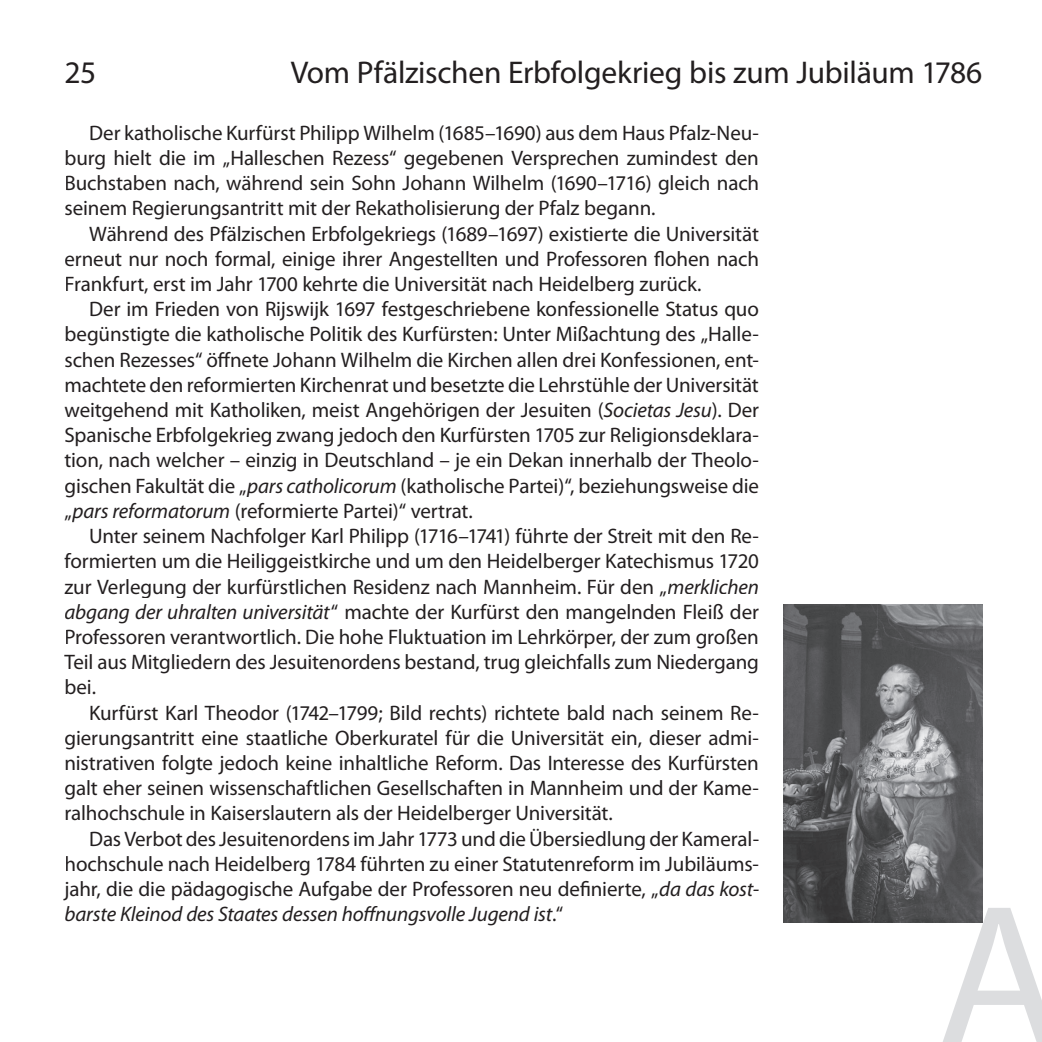
<style>
.page{position:relative;width:1042px;height:1042px;background:#fff}
.page>*{position:absolute;margin:0;border:0;box-sizing:border-box;transform-origin:0 0}
.t1{font:210px "Myriad Pro";color:#dcdddf}
.t2{font:31.5px "Myriad Pro";letter-spacing:-.01em;color:#231f20}
.t3{font:21px/25.2px "Myriad Pro";letter-spacing:-.005em;color:#231f20;text-align:justify}
.s1{font-style:italic}
</style>
<div class="page">
<img style="left:784px;top:605px;width:198px;height:317px">
<h2 class="t2" style="left:291px;top:55px;width:693px">Vom Pfälzischen Erbfolgekrieg bis zum Jubiläum 1786</h2>
<p class="t3" style="left:64px;top:121px;width:696px;text-indent:25px">Der katholische Kurfürst Philipp Wilhelm (1685–1690) aus dem Haus Pfalz-Neu&shy;burg hielt die im „Halleschen Rezess“ gegebenen Versprechen zumindest den Buchstaben nach, während sein Sohn Johann Wilhelm (1690–1716) gleich nach seinem Regierungsantritt mit der Rekatholisierung der Pfalz begann.</p>
<p class="t3" style="left:64px;top:221px;width:696px;text-indent:25px">Während des Pfälzischen Erbfolgekriegs (1689–1697) existierte die Universität erneut nur noch formal, einige ihrer Angestellten und Professoren flohen nach Frankfurt, erst im Jahr 1700 kehrte die Universität nach Heidelberg zurück.</p>
<p class="t3" style="left:64px;top:297px;width:696px;text-indent:25px">Der im Frieden von Rijswijk 1697 festgeschriebene konfessionelle Status quo begünstigte die katholische Politik des Kurfürsten: Unter Mißachtung des „Halle&shy;schen Rezesses“ öffnete Johann Wilhelm die Kirchen allen drei Konfessionen, ent&shy;machtete den reformierten Kirchenrat und besetzte die Lehrstühle der Universität weitgehend mit Katholiken, meist Angehörigen der Jesuiten (<span class="s1">Societas Jesu</span>). Der Spanische Erbfolgekrieg zwang jedoch den Kurfürsten 1705 zur Religionsdeklara&shy;tion, nach welcher – einzig in Deutschland – je ein Dekan innerhalb der Theolo&shy;gischen Fakultät die „<span class="s1">pars catholicorum</span> (katholische Partei)“, beziehungsweise die „<span class="s1">pars reformatorum</span> (reformierte Partei)“ vertrat.</p>
<p class="t3" style="left:64px;top:524px;width:696px;text-indent:25px">Unter seinem Nachfolger Karl Philipp (1716–1741) führte der Streit mit den Re&shy;formierten um die Heiliggeistkirche und um den Heidelberger Katechismus 1720 zur Verlegung der kurfürstlichen Residenz nach Mannheim. Für den „<span class="s1">merklichen abgang der uhralten universität</span>“ machte der Kurfürst den mangelnden Fleiß der Professoren verantwortlich. Die hohe Fluktuation im Lehrkörper, der zum großen Teil aus Mitgliedern des Jesuitenordens bestand, trug gleichfalls zum Niedergang bei.</p>
<p class="t3" style="left:64px;top:700px;width:696px;text-indent:25px">Kurfürst Karl Theodor (1742–1799; Bild rechts) richtete bald nach seinem Re&shy;gierungsantritt eine staatliche Oberkuratel für die Universität ein, dieser admi&shy;nistrativen folgte jedoch keine inhaltliche Reform. Das Interesse des Kurfürsten galt eher seinen wissenschaftlichen Gesellschaften in Mannheim und der Kame&shy;ralhochschule in Kaiserslautern als der Heidelberger Universität.</p>
<p class="t3" style="left:64px;top:826px;width:696px;text-indent:25px">Das Verbot des Jesuitenordens im Jahr 1773 und die Übersiedlung der Kameral&shy;hochschule nach Heidelberg 1784 führten zu einer Statutenreform im Jubiläums&shy;jahr, die die pädagogische Aufgabe der Professoren neu definierte, „<span class="s1">da das kost&shy;barste Kleinod des Staates dessen hoffnungsvolle Jugend ist</span>.“</p>
<h2 class="t2" style="left:64px;top:55px;width:33px">25</h2>
<h1 class="t1" style="left:935px;top:864px;width:130px">A</h1>
</div>
